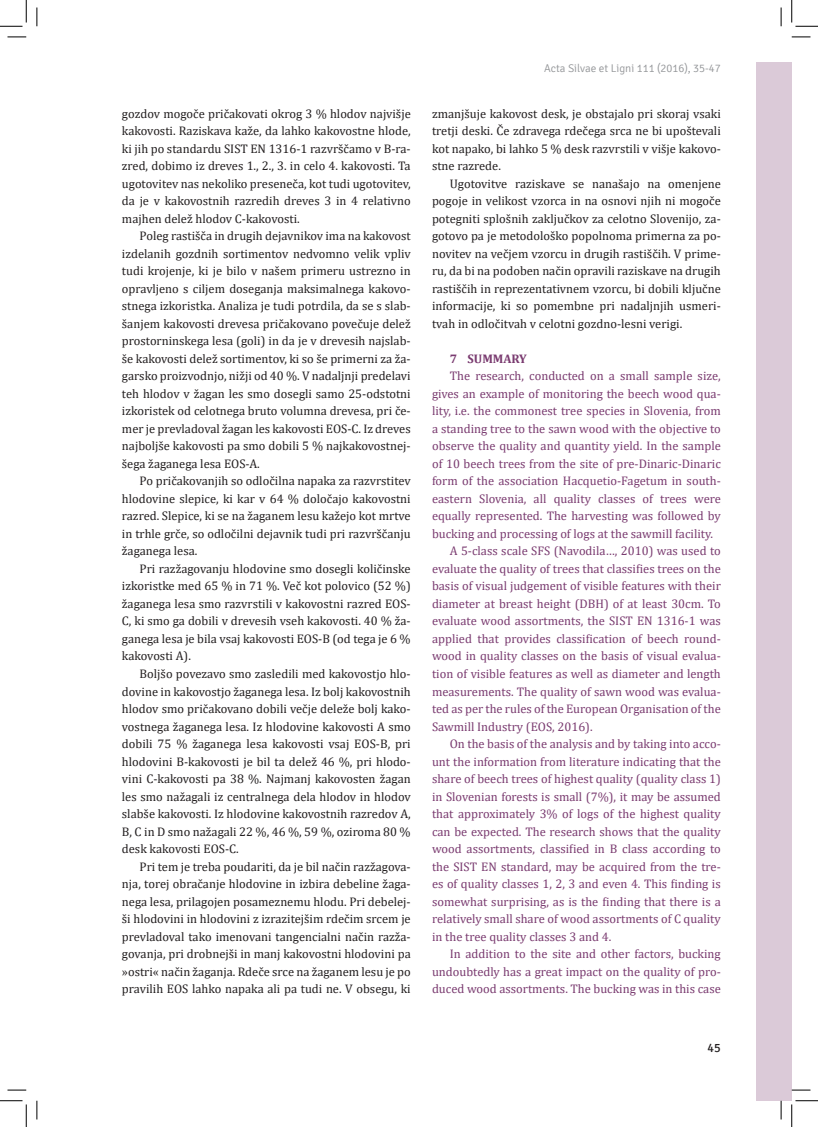
<style>
.page{position:relative;width:818px;height:1127px;background:#fff}
.page>*{position:absolute;margin:0;border:0;box-sizing:border-box;transform-origin:0 0}
.t1{font:12.5px/17.5px "Cambria";color:#231f20;text-align:justify}
.t2{font:12.5px "Cambria";color:#7a3b70}
.t3{font:700 12.5px "Cambria";color:#7a3b70}
.t4{font:12.5px "Signika";color:#231f20}
.t5{font:300 11.25px "Signika";color:#939598}
</style>
<div class="page">
<div style="left:756px;top:62px;width:36px;height:1038px;background:#dbcad8"></div>
<svg style="left:8px;top:36px;width:18px;height:2px"></svg>
<svg style="left:792px;top:36px;width:18px;height:2px"></svg>
<svg style="left:8px;top:1089px;width:18px;height:1px"></svg>
<svg style="left:792px;top:1089px;width:18px;height:1px"></svg>
<svg style="left:36px;top:8px;width:2px;height:18px"></svg>
<svg style="left:36px;top:1100px;width:2px;height:19px"></svg>
<svg style="left:780px;top:8px;width:2px;height:18px"></svg>
<svg style="left:780px;top:1100px;width:2px;height:19px"></svg>
<svg style="left:0;top:0;width:27px;height:27px"></svg>
<svg style="left:0;top:1100px;width:27px;height:26px"></svg>
<svg style="left:791px;top:0;width:27px;height:27px"></svg>
<svg style="left:791px;top:1100px;width:27px;height:26px"></svg>
<p class="t1" style="left:122px;top:104px;width:290px">gozdov mogoče pričakovati okrog 3 % hlodov najvišje kakovosti. Raziskava kaže, da lahko kakovostne hlode, ki jih po standardu SIST EN 1316-1 razvrščamo v B-ra&shy;zred, dobimo iz dreves 1., 2., 3. in celo 4. kakovosti. Ta ugotovitev nas nekoliko preseneča, kot tudi ugotovitev, da je v kakovostnih razredih dreves 3 in 4 relativno majhen delež hlodov C-kakovosti.</p>
<p class="t1" style="left:122px;top:227px;width:290px;text-indent:18px">Poleg rastišča in drugih dejavnikov ima na kakovost izdelanih gozdnih sortimentov nedvomno velik vpliv tudi krojenje, ki je bilo v našem primeru ustrezno in opravljeno s ciljem doseganja maksimalnega kakovo&shy;stnega izkoristka. Analiza je tudi potrdila, da se s slab&shy;šanjem kakovosti drevesa pričakovano povečuje delež prostorninskega lesa (goli) in da je v drevesih najslab&shy;še kakovosti delež sortimentov, ki so še primerni za ža&shy;garsko proizvodnjo, nižji od 40 %. V nadaljnji predelavi teh hlodov v žagan les smo dosegli samo 25-odstotni izkoristek od celotnega bruto volumna drevesa, pri če&shy;mer je prevladoval žagan les kakovosti EOS-C. Iz dreves najboljše kakovosti pa smo dobili 5 % najkakovostnej&shy;šega žaganega lesa EOS-A.</p>
<p class="t1" style="left:122px;top:472px;width:290px;text-indent:18px">Po pričakovanjih so odločilna napaka za razvrstitev hlodovine slepice, ki kar v 64 % določajo kakovostni razred. Slepice, ki se na žaganem lesu kažejo kot mrtve in trhle grče, so odločilni dejavnik tudi pri razvrščanju žaganega lesa.</p>
<p class="t1" style="left:122px;top:559px;width:290px;text-indent:18px">Pri razžagovanju hlodovine smo dosegli količinske izkoristke med 65 % in 71 %. Več kot polovico (52 %) žaganega lesa smo razvrstili v kakovostni razred EOS-C, ki smo ga dobili v drevesih vseh kakovosti. 40 % ža&shy;ganega lesa je bila vsaj kakovosti EOS-B (od tega je 6 % kakovosti A).</p>
<p class="t1" style="left:122px;top:664px;width:290px;text-indent:18px">Boljšo povezavo smo zasledili med kakovostjo hlo&shy;dovine in kakovostjo žaganega lesa. Iz bolj kakovostnih hlodov smo pričakovano dobili večje deleže bolj kako&shy;vostnega žaganega lesa. Iz hlodovine kakovosti A smo dobili 75 % žaganega lesa kakovosti vsaj EOS-B, pri hlodovini B-kakovosti je bil ta delež 46 %, pri hlodo&shy;vini C-kakovosti pa 38 %. Najmanj kakovosten žagan les smo nažagali iz centralnega dela hlodov in hlodov slabše kakovosti. Iz hlodovine kakovostnih razredov A, B, C in D smo nažagali 22 %, 46 %, 59 %, oziroma 80 % desk kakovosti EOS-C.</p>
<p class="t1" style="left:122px;top:857px;width:290px;text-indent:18px">Pri tem je treba poudariti, da je bil način razžagova&shy;nja, torej obračanje hlodovine in izbira debeline žaga&shy;nega lesa, prilagojen posameznemu hlodu. Pri debelej&shy;ši hlodovini in hlodovini z izrazitejšim rdečim srcem je prevladoval tako imenovani tangencialni način razža&shy;govanja, pri drobnejši in manj kakovostni hlodovini pa »ostri« način žaganja. Rdeče srce na žaganem lesu je po pravilih EOS lahko napaka ali pa tudi ne. V obsegu, ki</p>
<p class="t5" style="left:544px;top:62px;width:178px">Acta Silvae et Ligni 111 (2016), 35-47</p>
<p class="t1" style="left:432px;top:104px;width:290px">zmanjšuje kakovost desk, je obstajalo pri skoraj vsaki tretji deski. Če zdravega rdečega srca ne bi upoštevali kot napako, bi lahko 5 % desk razvrstili v višje kakovo&shy;stne razrede.</p>
<p class="t1" style="left:432px;top:174px;width:290px;text-indent:18px">Ugotovitve raziskave se nanašajo na omenjene pogoje in velikost vzorca in na osnovi njih ni mogoče potegniti splošnih zaključkov za celotno Slovenijo, za&shy;gotovo pa je metodološko popolnoma primerna za po&shy;novitev na večjem vzorcu in drugih rastiščih. V prime&shy;ru, da bi na podoben način opravili raziskave na drugih rastiščih in reprezentativnem vzorcu, bi dobili ključne informacije, ki so pomembne pri nadaljnjih usmeri&shy;tvah in odločitvah v celotni gozdno-lesni verigi.</p>
<p class="t3" style="left:450px;top:351px;width:79px">7 SUMMARY</p>
<p class="t2" style="left:450px;top:368px;width:273px">The research, conducted on a small sample size,</p>
<p class="t2" style="left:432px;top:386px;width:290px">gives an example of monitoring the beech wood qua-</p>
<p class="t2" style="left:432px;top:403px;width:290px">lity, i.e. the commonest tree species in Slovenia, from</p>
<p class="t2" style="left:432px;top:421px;width:290px">a standing tree to the sawn wood with the objective to</p>
<p class="t2" style="left:432px;top:438px;width:290px">observe the quality and quantity yield. In the sample</p>
<p class="t2" style="left:432px;top:456px;width:290px">of 10 beech trees from the site of pre-Dinaric-Dinaric</p>
<p class="t2" style="left:432px;top:473px;width:290px">form of the association Hacquetio-Fagetum in south-</p>
<p class="t2" style="left:432px;top:491px;width:290px">eastern Slovenia, all quality classes of trees were</p>
<p class="t2" style="left:432px;top:508px;width:290px">equally represented. The harvesting was followed by</p>
<p class="t2" style="left:432px;top:526px;width:282px">bucking and processing of logs at the sawmill facility.</p>
<p class="t2" style="left:450px;top:543px;width:273px">A 5-class scale SFS (Navodila…, 2010) was used to</p>
<p class="t2" style="left:432px;top:561px;width:290px">evaluate the quality of trees that classifies trees on the</p>
<p class="t2" style="left:432px;top:578px;width:290px">basis of visual judgement of visible features with their</p>
<p class="t2" style="left:432px;top:596px;width:290px">diameter at breast height (DBH) of at least 30cm. To</p>
<p class="t2" style="left:432px;top:613px;width:290px">evaluate wood assortments, the SIST EN 1316-1 was</p>
<p class="t2" style="left:432px;top:631px;width:290px">applied that provides classification of beech round-</p>
<p class="t2" style="left:432px;top:648px;width:290px">wood in quality classes on the basis of visual evalua-</p>
<p class="t2" style="left:432px;top:666px;width:290px">tion of visible features as well as diameter and length</p>
<p class="t2" style="left:432px;top:683px;width:290px">measurements. The quality of sawn wood was evalua-</p>
<p class="t2" style="left:432px;top:701px;width:290px">ted as per the rules of the European Organisation of the</p>
<p class="t2" style="left:432px;top:718px;width:162px">Sawmill Industry (EOS, 2016).</p>
<p class="t2" style="left:450px;top:736px;width:273px">On the basis of the analysis and by taking into acco-</p>
<p class="t2" style="left:432px;top:753px;width:290px">unt the information from literature indicating that the</p>
<p class="t2" style="left:432px;top:771px;width:290px">share of beech trees of highest quality (quality class 1)</p>
<p class="t2" style="left:432px;top:788px;width:290px">in Slovenian forests is small (7%), it may be assumed</p>
<p class="t2" style="left:432px;top:806px;width:290px">that approximately 3% of logs of the highest quality</p>
<p class="t2" style="left:432px;top:823px;width:290px">can be expected. The research shows that the quality</p>
<p class="t2" style="left:432px;top:841px;width:290px">wood assortments, classified in B class according to</p>
<p class="t2" style="left:432px;top:858px;width:290px">the SIST EN standard, may be acquired from the tre-</p>
<p class="t2" style="left:432px;top:876px;width:290px">es of quality classes 1, 2, 3 and even 4. This finding is</p>
<p class="t2" style="left:432px;top:893px;width:290px">somewhat surprising, as is the finding that there is a</p>
<p class="t2" style="left:432px;top:911px;width:290px">relatively small share of wood assortments of C quality</p>
<p class="t2" style="left:432px;top:928px;width:181px">in the tree quality classes 3 and 4.</p>
<p class="t2" style="left:450px;top:946px;width:273px">In addition to the site and other factors, bucking</p>
<p class="t2" style="left:432px;top:963px;width:290px">undoubtedly has a great impact on the quality of pro-</p>
<p class="t2" style="left:432px;top:981px;width:290px">duced wood assortments. The bucking was in this case</p>
<p class="t4" style="left:707px;top:1040px;width:15px">45</p>
</div>
